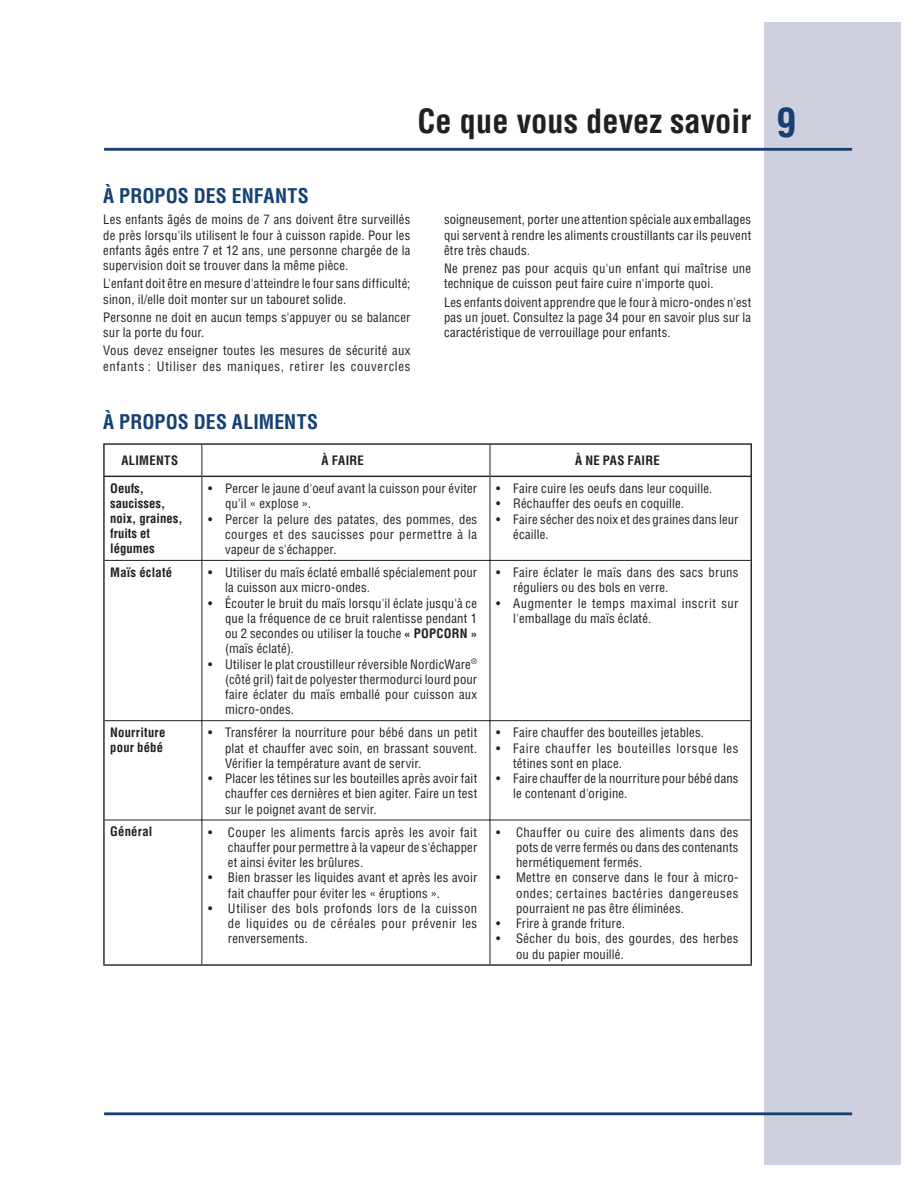
<style>
.page{position:relative;width:918px;height:1188px;background:#fff}
.page>*{position:absolute;margin:0;border:0;box-sizing:border-box;transform-origin:0 0}
.t1{font:700 condensed 32.4px "Helvetica";color:#231f20}
.t2{font:700 condensed 19.8px "Helvetica";letter-spacing:.005em;color:#164074}
.t3{font:condensed 12.75px/15.3px "Helvetica";letter-spacing:.015em;color:#231f20;text-align:justify}
.t4{font:condensed 12.75px/15.3px "Helvetica";letter-spacing:.045em;color:#231f20}
.t5{font:700 condensed 12.75px/15.3px "Helvetica";letter-spacing:.015em;color:#231f20}
.t6{font:condensed 12.75px/15.3px "Helvetica";letter-spacing:.035em;color:#231f20}
.s1{font-size:39.6px;color:#164074}
.s2{font-weight:700}
</style>
<div class="page">
<div style="left:764px;top:23px;width:137px;height:1142px;background:#cfd0dd"></div>
<hr style="left:104px;top:148px;width:748px;height:3px;background:#164074">
<hr style="left:104px;top:1112px;width:748px;height:3px;background:#164074">
<hr style="left:103px;top:443px;width:99px;height:2px;background:#231f20">
<hr style="left:103px;top:445px;width:2px;height:31px;background:#231f20">
<hr style="left:490px;top:443px;width:262px;height:2px;background:#231f20">
<hr style="left:751px;top:445px;width:1px;height:31px;background:#231f20">
<hr style="left:103px;top:477px;width:2px;height:83px;background:#231f20">
<hr style="left:103px;top:560px;width:2px;height:161px;background:#231f20">
<hr style="left:103px;top:721px;width:2px;height:99px;background:#231f20">
<hr style="left:103px;top:820px;width:2px;height:144px;background:#231f20">
<hr style="left:202px;top:443px;width:288px;height:2px;background:#231f20">
<hr style="left:202px;top:476px;width:288px;height:1px;background:#231f20">
<hr style="left:751px;top:477px;width:1px;height:83px;background:#231f20">
<hr style="left:751px;top:560px;width:1px;height:161px;background:#231f20">
<hr style="left:751px;top:721px;width:1px;height:99px;background:#231f20">
<hr style="left:751px;top:820px;width:1px;height:144px;background:#231f20">
<hr style="left:103px;top:476px;width:99px;height:1px;background:#231f20">
<hr style="left:490px;top:476px;width:262px;height:1px;background:#231f20">
<hr style="left:202px;top:476px;width:1px;height:84px;background:#231f20">
<hr style="left:490px;top:476px;width:1px;height:84px;background:#231f20">
<hr style="left:202px;top:561px;width:1px;height:159px;background:#231f20">
<hr style="left:490px;top:561px;width:1px;height:159px;background:#231f20">
<hr style="left:202px;top:721px;width:1px;height:99px;background:#231f20">
<hr style="left:490px;top:721px;width:1px;height:99px;background:#231f20">
<hr style="left:202px;top:820px;width:1px;height:144px;background:#231f20">
<hr style="left:490px;top:820px;width:1px;height:144px;background:#231f20">
<hr style="left:202px;top:445px;width:1px;height:31px;background:#231f20">
<hr style="left:490px;top:445px;width:1px;height:31px;background:#231f20">
<hr style="left:105px;top:820px;width:646px;height:1px;background:#231f20">
<hr style="left:105px;top:560px;width:646px;height:1px;background:#231f20">
<hr style="left:105px;top:720px;width:646px;height:1px;background:#231f20">
<hr style="left:103px;top:964px;width:649px;height:2px;background:#231f20">
<h1 class="t1" style="left:418px;top:109px;width:380px">Ce que vous devez savoir <span class="s1">9</span></h1>
<h2 class="t2" style="left:103px;top:188px;width:207px">À PROPOS DES ENFANTS</h2>
<p class="t3" style="left:103px;top:213px;width:309px">Les enfants âgés de moins de 7 ans doivent être surveillés de près lorsqu'ils utilisent le four à cuisson rapide. Pour les enfants âgés entre 7 et 12 ans, une personne chargée de la supervision doit se trouver dans la même pièce.</p>
<p class="t3" style="left:103px;top:277px;width:309px">L'enfant doit être en mesure d'atteindre le four sans difficulté; sinon, il/elle doit monter sur un tabouret solide.</p>
<p class="t3" style="left:103px;top:311px;width:309px">Personne ne doit en aucun temps s'appuyer ou se balancer sur la porte du four.</p>
<p class="t4" style="left:103px;top:344px;width:309px">Vous devez enseigner toutes les mesures de sécurité aux enfants : Utiliser des maniques, retirer les couvercles</p>
<p class="t3" style="left:444px;top:213px;width:309px">soigneusement, porter une attention spéciale aux emballages qui servent à rendre les aliments croustillants car ils peuvent être très chauds.</p>
<p class="t3" style="left:444px;top:262px;width:309px">Ne prenez pas pour acquis qu'un enfant qui maîtrise une technique de cuisson peut faire cuire n'importe quoi.</p>
<p class="t3" style="left:444px;top:295px;width:309px">Les enfants doivent apprendre que le four à micro-ondes n'est pas un jouet. Consultez la page 34 pour en savoir plus sur la caractéristique de verrouillage pour enfants.</p>
<h2 class="t2" style="left:103px;top:414px;width:216px">À PROPOS DES ALIMENTS</h2>
<p class="t5" style="left:121px;top:454px;width:58px">ALIMENTS</p>
<p class="t5" style="left:322px;top:454px;width:44px">À FAIRE</p>
<p class="t5" style="left:575px;top:454px;width:86px">À NE PAS FAIRE</p>
<p class="t5" style="left:110px;top:481px;width:74px">Oeufs, saucisses, noix, graines, fruits et légumes</p>
<p class="t3" style="left:225px;top:482px;width:254px;text-indent:-17px">• Percer le jaune d'oeuf avant la cuisson pour éviter qu'il « explose ».</p>
<p class="t3" style="left:496px;top:482px;width:218px">• Faire cuire les oeufs dans leur coquille.</p>
<p class="t3" style="left:496px;top:497px;width:189px">• Réchauffer des oeufs en coquille.</p>
<p class="t3" style="left:513px;top:512px;width:227px;text-indent:-17px">• Faire sécher des noix et des graines dans leur écaille.</p>
<p class="t3" style="left:225px;top:512px;width:254px;text-indent:-17px">• Percer la pelure des patates, des pommes, des courges et des saucisses pour permettre à la vapeur de s'échapper.</p>
<p class="t5" style="left:110px;top:565px;width:63px">Maïs éclaté</p>
<p class="t3" style="left:225px;top:566px;width:254px;text-indent:-17px">• Utiliser du maïs éclaté emballé spécialement pour la cuisson aux micro-ondes.</p>
<p class="t3" style="left:225px;top:596px;width:254px;text-indent:-17px">• Écouter le bruit du maïs lorsqu'il éclate jusqu'à ce que la fréquence de ce bruit ralentisse pendant 1 ou 2 secondes ou utiliser la touche <span class="s2">« POPCORN » </span>(maïs éclaté).</p>
<p class="t3" style="left:225px;top:657px;width:254px;text-indent:-17px">• Utiliser le plat croustilleur réversible NordicWare<sup>® </sup>(côté gril) fait de polyester thermodurci lourd pour faire éclater du maïs emballé pour cuisson aux micro-ondes.</p>
<p class="t5" style="left:110px;top:726px;width:57px">Nourriture pour bébé</p>
<p class="t3" style="left:225px;top:726px;width:254px;text-indent:-17px">• Transférer la nourriture pour bébé dans un petit plat et chauffer avec soin, en brassant souvent.<br>Vérifier la température avant de servir.</p>
<p class="t3" style="left:225px;top:772px;width:254px;text-indent:-17px">• Placer les tétines sur les bouteilles après avoir fait chauffer ces dernières et bien agiter. Faire un test sur le poignet avant de servir.</p>
<p class="t5" style="left:110px;top:825px;width:44px">Général</p>
<p class="t3" style="left:228px;top:825px;width:251px;text-indent:-20px">• Couper les aliments farcis après les avoir fait chauffer pour permettre à la vapeur de s'échapper et ainsi éviter les brûlures.</p>
<p class="t3" style="left:228px;top:871px;width:251px;text-indent:-20px">• Bien brasser les liquides avant et après les avoir fait chauffer pour éviter les « éruptions ».</p>
<p class="t3" style="left:228px;top:902px;width:251px;text-indent:-20px">• Utiliser des bols profonds lors de la cuisson de liquides ou de céréales pour prévenir les renversements.</p>
<p class="t3" style="left:513px;top:566px;width:227px;text-indent:-17px">• Faire éclater le maïs dans des sacs bruns réguliers ou des bols en verre.</p>
<p class="t6" style="left:513px;top:596px;width:227px;text-indent:-17px">• Augmenter le temps maximal inscrit sur l'emballage du maïs éclaté.</p>
<p class="t3" style="left:496px;top:726px;width:209px">• Faire chauffer des bouteilles jetables.</p>
<p class="t4" style="left:513px;top:741px;width:227px;text-indent:-17px">• Faire chauffer les bouteilles lorsque les tétines sont en place.</p>
<p class="t3" style="left:513px;top:772px;width:227px;text-indent:-17px">• Faire chauffer de la nourriture pour bébé dans le contenant d'origine.</p>
<p class="t3" style="left:516px;top:825px;width:224px;text-indent:-20px">• Chauffer ou cuire des aliments dans des pots de verre fermés ou dans des contenants hermétiquement fermés.</p>
<p class="t3" style="left:516px;top:871px;width:224px;text-indent:-20px">• Mettre en conserve dans le four à micro&shy;ondes; certaines bactéries dangereuses pourraient ne pas être éliminées.</p>
<p class="t3" style="left:496px;top:917px;width:130px">• Frire à grande friture.</p>
<p class="t3" style="left:516px;top:932px;width:224px;text-indent:-20px">• Sécher du bois, des gourdes, des herbes ou du papier mouillé.</p>
</div>
